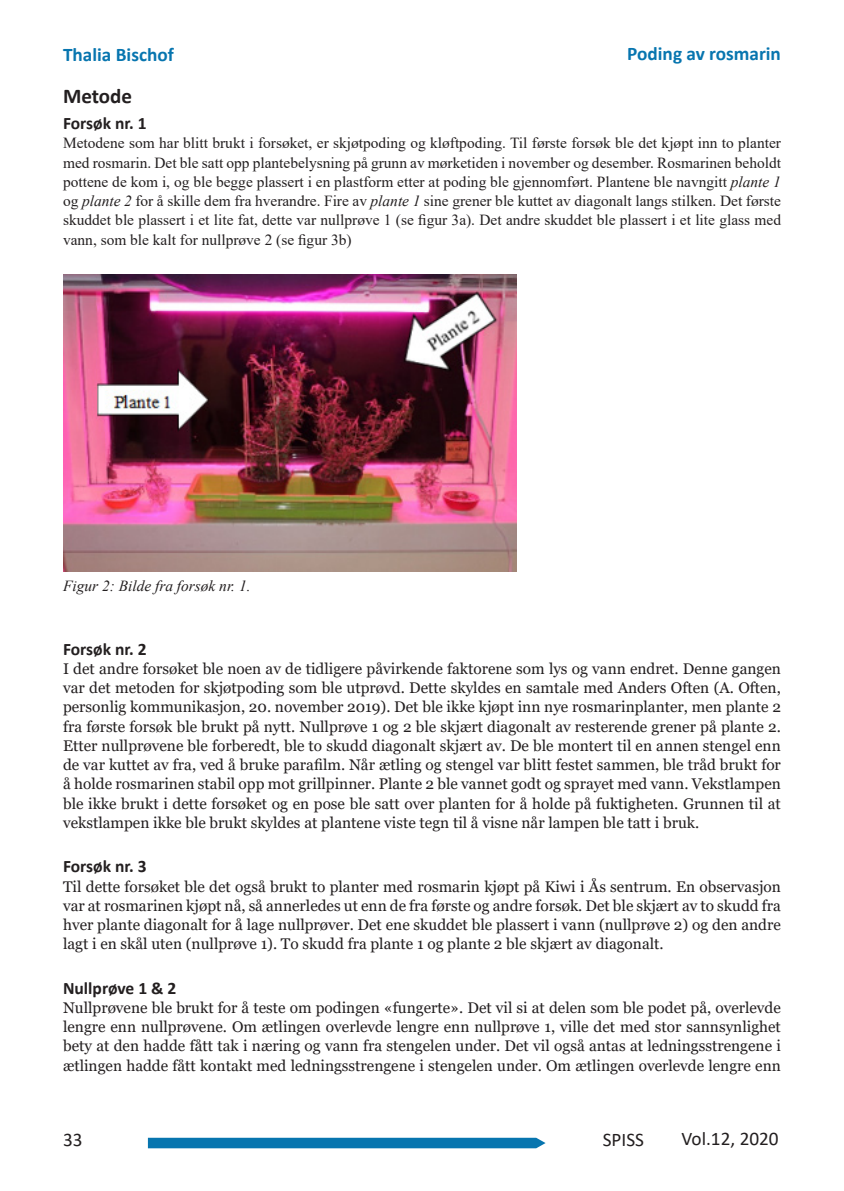
<style>
.page{position:relative;width:844px;height:1191px;background:#fff}
.page>*{position:absolute;margin:0;border:0;box-sizing:border-box;transform-origin:0 0}
.Mellomtittel_1{font:700 21px "Calibri";color:#231f20}
.Topptekst{font:700 19.25px "Calibri";color:#0775af}
.t1{font:19.25px "Calibri";color:#231f20}
.Mellomtittel_2{font:700 17.5px "Calibri";color:#231f20}
.Brødtekst_1{font:15.4px/19.2px "Georgia";color:#231f20;text-align:justify}
.Brødtekst_1-2{font:15.4px/19.2px "Times New Roman";color:#231f20;text-align:justify}
.Brødtekst_1-3{font:italic 15.4px "Times New Roman";color:#231f20}
.s1{font-style:italic}
</style>
<div class="page">
<svg style="left:148px;top:1137px;width:397px;height:11px;background:#1a7fb5"></svg>
<img style="left:63px;top:274px;width:453px;height:297px">
<p class="Topptekst" style="left:63px;top:41px;width:112px">Thalia Bischof</p>
<p class="Topptekst" style="left:627px;top:40px;width:155px">Poding av rosmarin</p>
<p class="Mellomtittel_1" style="left:63px;top:81px;width:70px">Metode</p>
<p class="Mellomtittel_2" style="left:63px;top:111px;width:85px">Forsøk nr. 1</p>
<p class="Brødtekst_1-2" style="left:63px;top:133px;width:719px">Metodene som har blitt brukt i forsøket, er skjøtpoding og kløftpoding. Til første forsøk ble det kjøpt inn to planter med rosmarin. Det ble satt opp plantebelysning på grunn av mørketiden i november og desember. Rosmarinen beholdt pottene de kom i, og ble begge plassert i en plastform etter at poding ble gjennomført. Plantene ble navngitt <span class="s1">plante 1 </span>og <span class="s1">plante 2</span> for å skille dem fra hverandre. Fire av <span class="s1">plante 1</span> sine grener ble kuttet av diagonalt langs stilken. Det første skuddet ble plassert i et lite fat, dette var nullprøve 1 (se figur 3a). Det andre skuddet ble plassert i et lite glass med vann, som ble kalt for nullprøve 2 (se figur 3b)</p>
<p class="Brødtekst_1-3" style="left:63px;top:575px;width:189px">Figur 2: Bilde fra forsøk nr. 1.</p>
<p class="Mellomtittel_2" style="left:63px;top:636px;width:85px">Forsøk nr. 2</p>
<p class="Brødtekst_1" style="left:63px;top:659px;width:719px">I det andre forsøket ble noen av de tidligere påvirkende faktorene som lys og vann endret. Denne gangen var det metoden for skjøtpoding som ble utprøvd. Dette skyldes en samtale med Anders Often (A. Often, personlig kommunikasjon, 20. november 2019). Det ble ikke kjøpt inn nye rosmarinplanter, men plante 2 fra første forsøk ble brukt på nytt. Nullprøve 1 og 2 ble skjært diagonalt av resterende grener på plante 2.<br>Etter nullprøvene ble forberedt, ble to skudd diagonalt skjært av. De ble montert til en annen stengel enn de var kuttet av fra, ved å bruke parafilm. Når ætling og stengel var blitt festet sammen, ble tråd brukt for å holde rosmarinen stabil opp mot grillpinner. Plante 2 ble vannet godt og sprayet med vann. Vekstlampen ble ikke brukt i dette forsøket og en pose ble satt over planten for å holde på fuktigheten. Grunnen til at vekstlampen ikke ble brukt skyldes at plantene viste tegn til å visne når lampen ble tatt i bruk.</p>
<p class="Mellomtittel_2" style="left:63px;top:854px;width:85px">Forsøk nr. 3</p>
<p class="Brødtekst_1" style="left:63px;top:877px;width:719px">Til dette forsøket ble det også brukt to planter med rosmarin kjøpt på Kiwi i Ås sentrum. En observasjon var at rosmarinen kjøpt nå, så annerledes ut enn de fra første og andre forsøk. Det ble skjært av to skudd fra hver plante diagonalt for å lage nullprøver. Det ene skuddet ble plassert i vann (nullprøve 2) og den andre lagt i en skål uten (nullprøve 1). To skudd fra plante 1 og plante 2 ble skjært av diagonalt.</p>
<p class="Mellomtittel_2" style="left:63px;top:975px;width:115px">Nullprøve 1 &amp; 2</p>
<p class="Brødtekst_1" style="left:63px;top:998px;width:719px">Nullprøvene ble brukt for å teste om podingen «fungerte». Det vil si at delen som ble podet på, overlevde lengre enn nullprøvene. Om ætlingen overlevde lengre enn nullprøve 1, ville det med stor sannsynlighet bety at den hadde fått tak i næring og vann fra stengelen under. Det vil også antas at ledningsstrengene i ætlingen hadde fått kontakt med ledningsstrengene i stengelen under. Om ætlingen overlevde lengre enn</p>
<p class="t1" style="left:63px;top:1126px;width:21px">33</p>
<p class="t1" style="left:602px;top:1126px;width:43px">SPISS</p>
<p class="t1" style="left:681px;top:1125px;width:99px">Vol.12, 2020</p>
</div>
